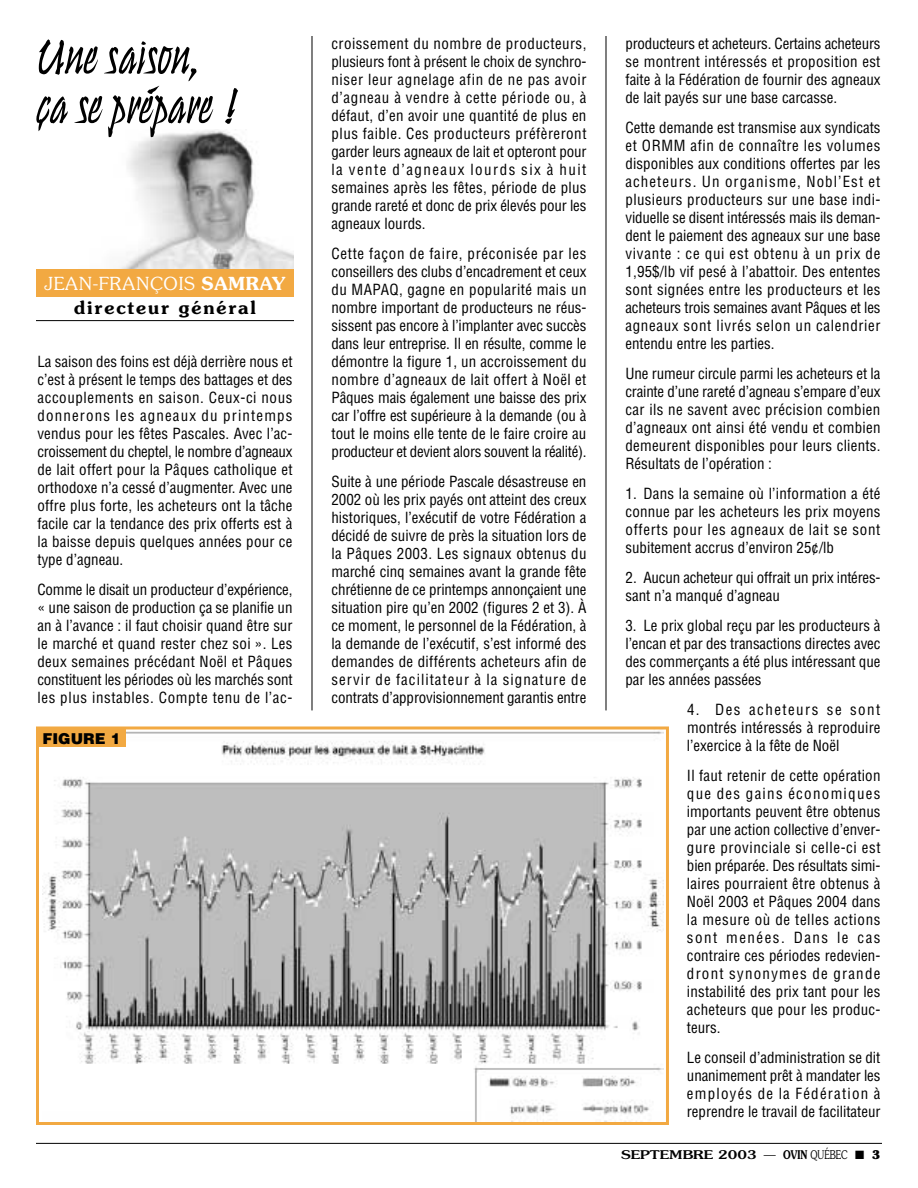
<style>
.page{position:relative;width:918px;height:1188px;background:#fff}
.page>*{position:absolute;margin:0;border:0;box-sizing:border-box;transform-origin:0 0}
.t1{font:52.5px/49.5px "Ulysses Plain";color:#000}
.t2{font:600 18px/24px "Souvenir";letter-spacing:.1em;color:#000;text-align:center}
.t3{font:condensed 15px/18px "Helvetica";color:#000;text-align:justify}
.t4{font:900 15px "Helvetica";color:#000}
.t5{font:500 12px "Souvenir";color:#000;scale:1.25 1}
.s1{font-weight:300;color:#fff}
.s2{color:#fff}
.s3{font-weight:300}
.s4{font-weight:600}
.s5{font-weight:700}
</style>
<div class="page">
<hr style="left:36px;top:1143px;width:846px;height:1px;background:#000">
<hr style="left:312px;top:36px;width:1px;height:674px;background:#000">
<hr style="left:606px;top:36px;width:1px;height:674px;background:#000">
<img style="left:119px;top:130px;width:175px;height:139px">
<div style="left:36px;top:269px;width:258px;height:27px;background:#f2a942"></div>
<hr style="left:36px;top:320px;width:258px;height:1px;background:#000">
<img style="left:42px;top:730px;width:622px;height:391px">
<div style="left:36px;top:726px;width:633px;height:399px;border:3px solid #f2a942"></div>
<div style="left:36px;top:728px;width:89px;height:19px;background:#f2a942"></div>
<h1 class="t1" style="left:38px;top:37px;width:203px">Une saison, ça se prépare !</h1>
<p class="t2" style="left:45px;top:273px;width:242px"><span class="s1">JEAN-FRANÇOIS</span> <span class="s2">SAMRAY </span>directeur général</p>
<p class="t3" style="left:38px;top:353px;width:257px">La saison des foins est déjà derrière nous et c’est à présent le temps des battages et des accouplements en saison. Ceux-ci nous donnerons les agneaux du printemps vendus pour les fêtes Pascales. Avec l’ac&shy;croissement du cheptel, le nombre d’agneaux de lait offert pour la Pâques catholique et orthodoxe n’a cessé d’augmenter. Avec une offre plus forte, les acheteurs ont la tâche facile car la tendance des prix offerts est à la baisse depuis quelques années pour ce type d’agneau.</p>
<p class="t3" style="left:38px;top:581px;width:257px">Comme le disait un producteur d’expérience, « une saison de production ça se planifie un an à l’avance : il faut choisir quand être sur le marché et quand rester chez soi ». Les deux semaines précédant Noël et Pâques constituent les périodes où les marchés sont les plus instables. Compte tenu de l’ac-</p>
<p class="t4" style="left:42px;top:733px;width:80px">FIGURE 1</p>
<p class="t3" style="left:332px;top:36px;width:257px">croissement du nombre de producteurs, plusieurs font à présent le choix de synchro&shy;niser leur agnelage afin de ne pas avoir d’agneau à vendre à cette période ou, à défaut, d’en avoir une quantité de plus en plus faible. Ces producteurs préfèreront garder leurs agneaux de lait et opteront pour la vente d’agneaux lourds six à huit semaines après les fêtes, période de plus grande rareté et donc de prix élevés pour les agneaux lourds.</p>
<p class="t3" style="left:332px;top:246px;width:257px">Cette façon de faire, préconisée par les conseillers des clubs d’encadrement et ceux du MAPAQ, gagne en popularité mais un nombre important de producteurs ne réus&shy;sissent pas encore à l’implanter avec succès dans leur entreprise. Il en résulte, comme le démontre la figure 1, un accroissement du nombre d’agneaux de lait offert à Noël et Pâques mais également une baisse des prix car l’offre est supérieure à la demande (ou à tout le moins elle tente de le faire croire au producteur et devient alors souvent la réalité).</p>
<p class="t3" style="left:332px;top:474px;width:257px">Suite à une période Pascale désastreuse en 2002 où les prix payés ont atteint des creux historiques, l’exécutif de votre Fédération a décidé de suivre de près la situation lors de la Pâques 2003. Les signaux obtenus du marché cinq semaines avant la grande fête chrétienne de ce printemps annonçaient une situation pire qu’en 2002 (figures 2 et 3). À ce moment, le personnel de la Fédération, à la demande de l’exécutif, s’est informé des demandes de différents acheteurs afin de servir de facilitateur à la signature de contrats d’approvisionnement garantis entre</p>
<p class="t3" style="left:626px;top:36px;width:257px">producteurs et acheteurs. Certains acheteurs se montrent intéressés et proposition est faite à la Fédération de fournir des agneaux de lait payés sur une base carcasse.</p>
<p class="t3" style="left:626px;top:120px;width:257px">Cette demande est transmise aux syndicats et ORMM afin de connaître les volumes disponibles aux conditions offertes par les acheteurs. Un organisme, Nobl’Est et plusieurs producteurs sur une base indi&shy;viduelle se disent intéressés mais ils deman&shy;dent le paiement des agneaux sur une base vivante : ce qui est obtenu à un prix de 1,95$/lb vif pesé à l’abattoir. Des ententes sont signées entre les producteurs et les acheteurs trois semaines avant Pâques et les agneaux sont livrés selon un calendrier entendu entre les parties.</p>
<p class="t3" style="left:626px;top:366px;width:257px">Une rumeur circule parmi les acheteurs et la crainte d’une rareté d’agneau s’empare d’eux car ils ne savent avec précision combien d’agneaux ont ainsi été vendu et combien demeurent disponibles pour leurs clients.<br>Résultats de l’opération :</p>
<p class="t3" style="left:626px;top:486px;width:257px">1. Dans la semaine où l’information a été connue par les acheteurs les prix moyens offerts pour les agneaux de lait se sont subitement accrus d’environ 25¢/lb</p>
<p class="t3" style="left:626px;top:570px;width:256px">2. Aucun acheteur qui offrait un prix intéres&shy;sant n’a manqué d’agneau</p>
<p class="t3" style="left:626px;top:618px;width:257px">3. Le prix global reçu par les producteurs à l’encan et par des transactions directes avec des commerçants a été plus intéressant que par les années passées</p>
<p class="t3" style="left:687px;top:702px;width:195px">4. Des acheteurs se sont montrés intéressés à reproduire l’exercice à la fête de Noël</p>
<p class="t3" style="left:687px;top:768px;width:195px">Il faut retenir de cette opération que des gains économiques importants peuvent être obtenus par une action collective d’enver&shy;gure provinciale si celle-ci est bien préparée. Des résultats simi&shy;laires pourraient être obtenus à Noël 2003 et Pâques 2004 dans la mesure où de telles actions sont menées. Dans le cas contraire ces périodes redevien&shy;dront synonymes de grande instabilité des prix tant pour les acheteurs que pour les produc&shy;teurs.</p>
<p class="t3" style="left:687px;top:1050px;width:195px">Le conseil d’administration se dit unanimement prêt à mandater les employés de la Fédération à reprendre le travail de facilitateur</p>
<p class="t5" style="left:621px;top:1150px;width:209px">SEPTEMBRE 2003 <span class="s3">—</span> <span class="s4">OVIN</span> <span class="s3">QUÉBEC</span> ■ <span class="s5">3</span></p>
</div>
